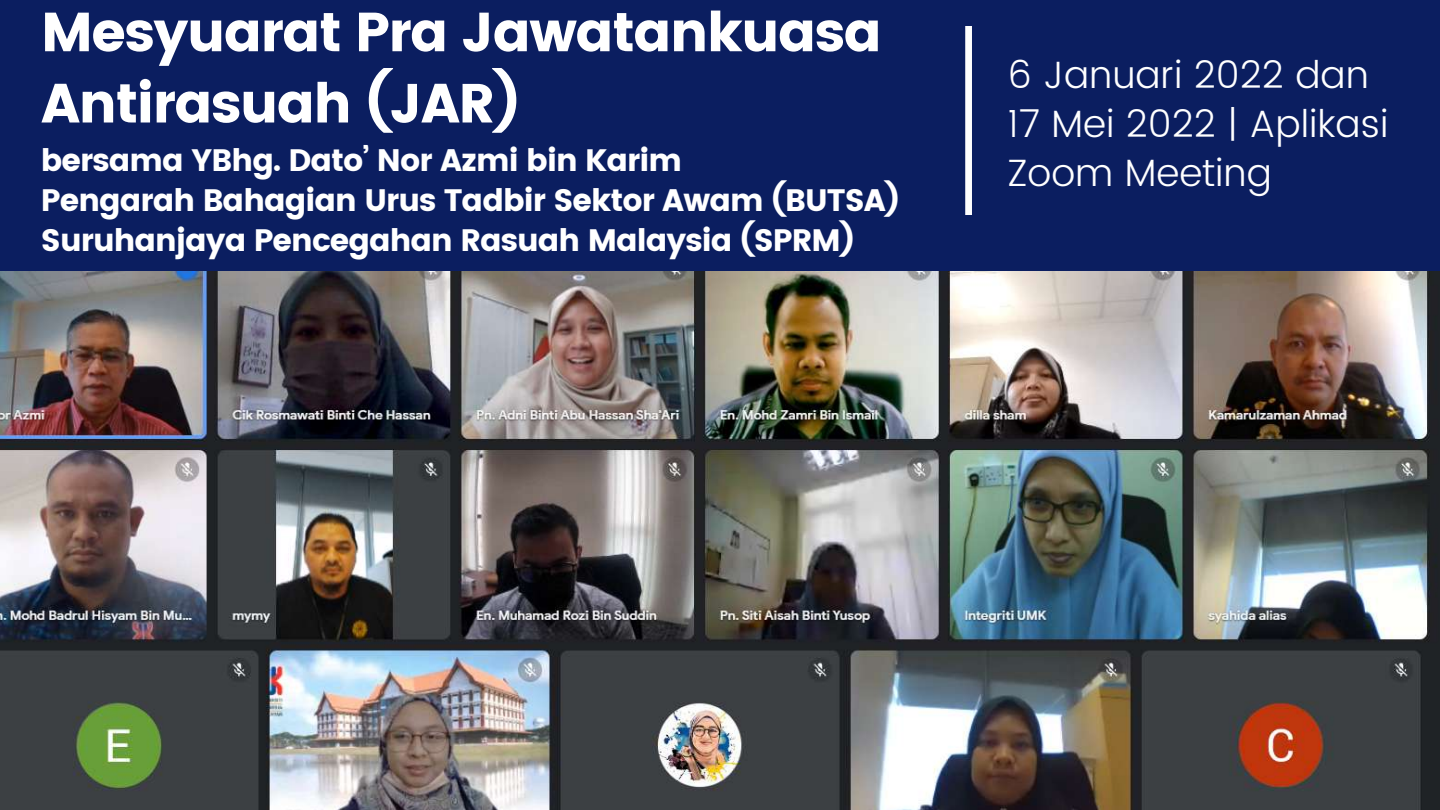
<style>
.page{position:relative;width:1440px;height:810px;background:#fff}
.page>*{position:absolute;margin:0;border:0;box-sizing:border-box;transform-origin:0 0}
.t1{font:55px/71.2px "Poppins";letter-spacing:-.03em;color:#fff}
.t2{font:300 38px/48.8px "Poppins";color:#fff}
.t3{font:31px/39.8px "Poppins";letter-spacing:-.03em;color:#fff}
</style>
<div class="page">
<div style="left:0;top:0;width:1439px;height:810px;background:#0b1e60"></div>
<img style="left:0;top:272px;width:1440px;height:538px">
<div style="left:965px;top:26px;width:7px;height:189px;background:#fff"></div>
<h1 class="t1" style="left:41px;top:-3px;width:842px">Mesyuarat Pra Jawatankuasa<br>Antirasuah (JAR)</h1>
<p class="t3" style="left:41px;top:141px;width:860px">bersama YBhg. Dato’ Nor Azmi bin Karim<br>Pengarah Bahagian Urus Tadbir Sektor Awam (BUTSA)<br>Suruhanjaya Pencegahan Rasuah Malaysia (SPRM)</p>
<p class="t2" style="left:1008px;top:51px;width:383px">6 Januari 2022 dan<br>17 Mei 2022 | Aplikasi<br>Zoom Meeting</p>
</div>
